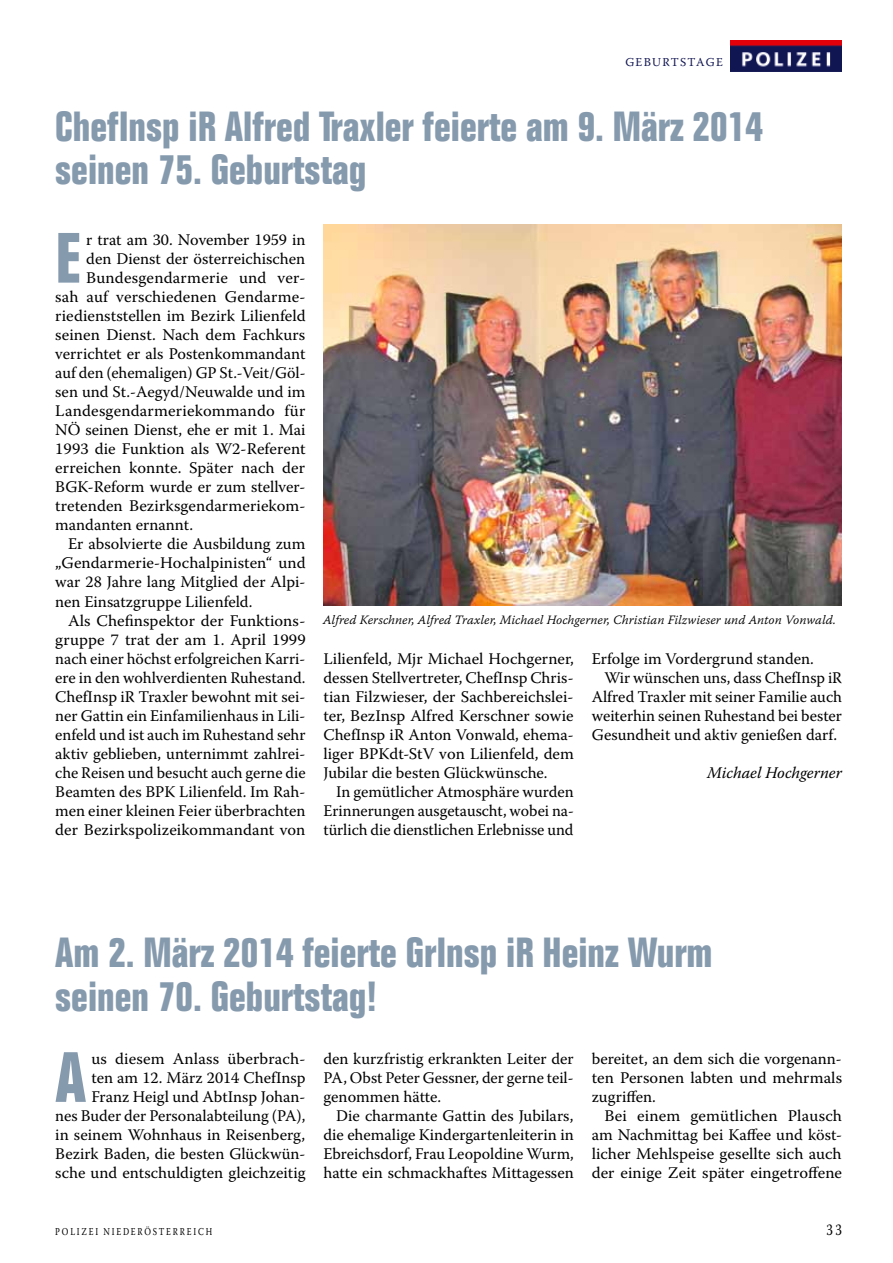
<style>
.page{position:relative;width:893px;height:1263px;background:#fff}
.page>*{position:absolute;margin:0;border:0;box-sizing:border-box;transform-origin:0 0}
.t1{font:700 condensed 69.6px "Folio Std";color:#869aae}
.t2{font:700 condensed 41.25px/43.5px "Folio Std";color:#869aae}
.t3{font:16.2px/19px "Warnock Pro";color:#000;text-align:right}
.t4{font:italic 16.2px "Warnock Pro";color:#000}
.t5{font:16.2px "Warnock Pro";color:#000;scale:.8 1}
.t6{font:12.75px "Warnock Pro Light It Capt";color:#000}
.t7{font:12px "Warnock Pro";letter-spacing:.105em;color:#111551}
.t8{font:10.5px "Warnock Pro";color:#000;scale:.8 1}
</style>
<div class="page">
<img style="left:323px;top:224px;width:519px;height:381px">
<img style="left:731px;top:40px;width:110px;height:32px">
<p class="t7" style="left:625px;top:55px;width:99px">Geburtstage</p>
<p class="t2" style="left:55px;top:105px;width:709px">ChefInsp iR Alfred Traxler feierte am 9. März 2014 seinen 75. Geburtstag</p>
<p class="t1" style="left:55px;top:220px;width:27px">E</p>
<p class="t3" style="left:86px;top:229px;width:221px">r trat am 30. November 1959 in</p>
<p class="t3" style="left:86px;top:248px;width:221px">den Dienst der österreichischen</p>
<p class="t3" style="left:86px;top:267px;width:221px">Bundesgendarmerie und ver-</p>
<p class="t3" style="left:55px;top:287px;width:252px">sah auf verschiedenen Gendarme-</p>
<p class="t3" style="left:55px;top:306px;width:252px">riedienststellen im Bezirk Lilienfeld</p>
<p class="t3" style="left:55px;top:325px;width:252px">seinen Dienst. Nach dem Fachkurs</p>
<p class="t3" style="left:55px;top:344px;width:252px">verrichtet er als Postenkommandant</p>
<p class="t3" style="left:55px;top:363px;width:252px">auf den (ehemaligen) GP St.-Veit/Göl-</p>
<p class="t3" style="left:55px;top:382px;width:252px">sen und St.-Aegyd/Neuwalde und im</p>
<p class="t3" style="left:55px;top:401px;width:252px">Landesgendarmeriekommando für</p>
<p class="t3" style="left:55px;top:420px;width:252px">NÖ seinen Dienst, ehe er mit 1. Mai</p>
<p class="t3" style="left:55px;top:439px;width:252px">1993 die Funktion als W2-Referent</p>
<p class="t3" style="left:55px;top:458px;width:251px">erreichen konnte. Später nach der</p>
<p class="t3" style="left:55px;top:477px;width:252px">BGK-Reform wurde er zum stellver-</p>
<p class="t3" style="left:55px;top:496px;width:252px">tretenden Bezirksgendarmeriekom-</p>
<p class="t3" style="left:55px;top:515px;width:139px">mandanten ernannt.</p>
<p class="t3" style="left:68px;top:534px;width:239px">Er absolvierte die Ausbildung zum</p>
<p class="t3" style="left:55px;top:553px;width:252px">„Gendarmerie-Hochalpinisten“ und</p>
<p class="t3" style="left:55px;top:572px;width:252px">war 28 Jahre lang Mitglied der Alpi-</p>
<p class="t3" style="left:55px;top:591px;width:199px">nen Einsatzgruppe Lilienfeld.</p>
<p class="t3" style="left:68px;top:610px;width:239px">Als Chefinspektor der Funktions-</p>
<p class="t3" style="left:55px;top:629px;width:252px">gruppe 7 trat der am 1. April 1999</p>
<p class="t3" style="left:55px;top:648px;width:252px">nach einer höchst erfolgreichen Karri-</p>
<p class="t3" style="left:55px;top:668px;width:252px">ere in den wohlverdienten Ruhestand.</p>
<p class="t3" style="left:55px;top:687px;width:252px">ChefInsp iR Traxler bewohnt mit sei-</p>
<p class="t3" style="left:55px;top:706px;width:252px">ner Gattin ein Einfamilienhaus in Lili-</p>
<p class="t3" style="left:55px;top:725px;width:252px">enfeld und ist auch im Ruhestand sehr</p>
<p class="t3" style="left:55px;top:744px;width:252px">aktiv geblieben, unternimmt zahlrei-</p>
<p class="t3" style="left:55px;top:763px;width:252px">che Reisen und besucht auch gerne die</p>
<p class="t3" style="left:55px;top:782px;width:252px">Beamten des BPK Lilienfeld. Im Rah-</p>
<p class="t3" style="left:55px;top:801px;width:252px">men einer kleinen Feier überbrachten</p>
<p class="t3" style="left:55px;top:820px;width:252px">der Bezirkspolizeikommandant von</p>
<p class="t6" style="left:323px;top:612px;width:514px">Alfred Kerschner, Alfred Traxler, Michael Hochgerner, Christian Filzwieser und Anton Vonwald.</p>
<p class="t3" style="left:323px;top:648px;width:252px">Lilienfeld, Mjr Michael Hochgerner,</p>
<p class="t3" style="left:323px;top:668px;width:252px">dessen Stellvertreter, ChefInsp Chris-</p>
<p class="t3" style="left:323px;top:687px;width:252px">tian Filzwieser, der Sachbereichslei-</p>
<p class="t3" style="left:323px;top:706px;width:252px">ter, BezInsp Alfred Kerschner sowie</p>
<p class="t3" style="left:323px;top:725px;width:252px">ChefInsp iR Anton Vonwald, ehema-</p>
<p class="t3" style="left:323px;top:744px;width:252px">liger BPKdt-StV von Lilienfeld, dem</p>
<p class="t3" style="left:323px;top:763px;width:226px">Jubilar die besten Glückwünsche.</p>
<p class="t3" style="left:336px;top:782px;width:239px">In gemütlicher Atmosphäre wurden</p>
<p class="t3" style="left:323px;top:801px;width:252px">Erinnerungen ausgetauscht, wobei na-</p>
<p class="t3" style="left:323px;top:820px;width:252px">türlich die dienstlichen Erlebnisse und</p>
<p class="t3" style="left:592px;top:648px;width:224px">Erfolge im Vordergrund standen.</p>
<p class="t3" style="left:604px;top:668px;width:239px">Wir wünschen uns, dass ChefInsp iR</p>
<p class="t3" style="left:592px;top:687px;width:252px">Alfred Traxler mit seiner Familie auch</p>
<p class="t3" style="left:592px;top:706px;width:252px">weiterhin seinen Ruhestand bei bester</p>
<p class="t3" style="left:592px;top:725px;width:247px">Gesundheit und aktiv genießen darf.</p>
<p class="t4" style="left:707px;top:763px;width:136px">Michael Hochgerner</p>
<p class="t2" style="left:55px;top:932px;width:659px">Am 2. März 2014 feierte GrInsp iR Heinz Wurm seinen 70. Geburtstag!</p>
<p class="t1" style="left:55px;top:1039px;width:32px">A</p>
<p class="t3" style="left:592px;top:1049px;width:252px">bereitet, an dem sich die vorgenann-</p>
<p class="t3" style="left:592px;top:1068px;width:252px">ten Personen labten und mehrmals</p>
<p class="t3" style="left:592px;top:1087px;width:66px">zugriffen.</p>
<p class="t3" style="left:604px;top:1106px;width:239px">Bei einem gemütlichen Plausch</p>
<p class="t3" style="left:592px;top:1125px;width:252px">am Nachmittag bei Kaffee und köst-</p>
<p class="t3" style="left:592px;top:1144px;width:251px">licher Mehlspeise gesellte sich auch</p>
<p class="t3" style="left:592px;top:1163px;width:252px">der einige Zeit später eingetroffene</p>
<p class="t3" style="left:55px;top:1049px;width:252px">us diesem Anlass überbrach-<br>ten am 12. März 2014 ChefInsp Franz Heigl und AbtInsp Johan-<br>nes Buder der Personalabteilung (PA), in seinem Wohnhaus in Reisenberg, Bezirk Baden, die besten Glückwün&shy;sche und entschuldigten gleichzeitig</p>
<p class="t3" style="left:323px;top:1049px;width:252px">den kurzfristig erkrankten Leiter der</p>
<p class="t3" style="left:323px;top:1068px;width:252px">PA, Obst Peter Gessner, der gerne teil-</p>
<p class="t3" style="left:323px;top:1087px;width:119px">genommen hätte.</p>
<p class="t3" style="left:336px;top:1106px;width:239px">Die charmante Gattin des Jubilars,</p>
<p class="t3" style="left:323px;top:1125px;width:252px">die ehemalige Kindergartenleiterin in</p>
<p class="t3" style="left:323px;top:1144px;width:252px">Ebreichsdorf, Frau Leopoldine Wurm,</p>
<p class="t3" style="left:323px;top:1163px;width:252px">hatte ein schmackhaftes Mittagessen</p>
<p class="t8" style="left:55px;top:1225px;width:17px">Polizei</p>
<p class="t8" style="left:104px;top:1225px;width:20px">Niederösterreich</p>
<p class="t5" style="left:826px;top:1220px;width:21px">33</p>
</div>
